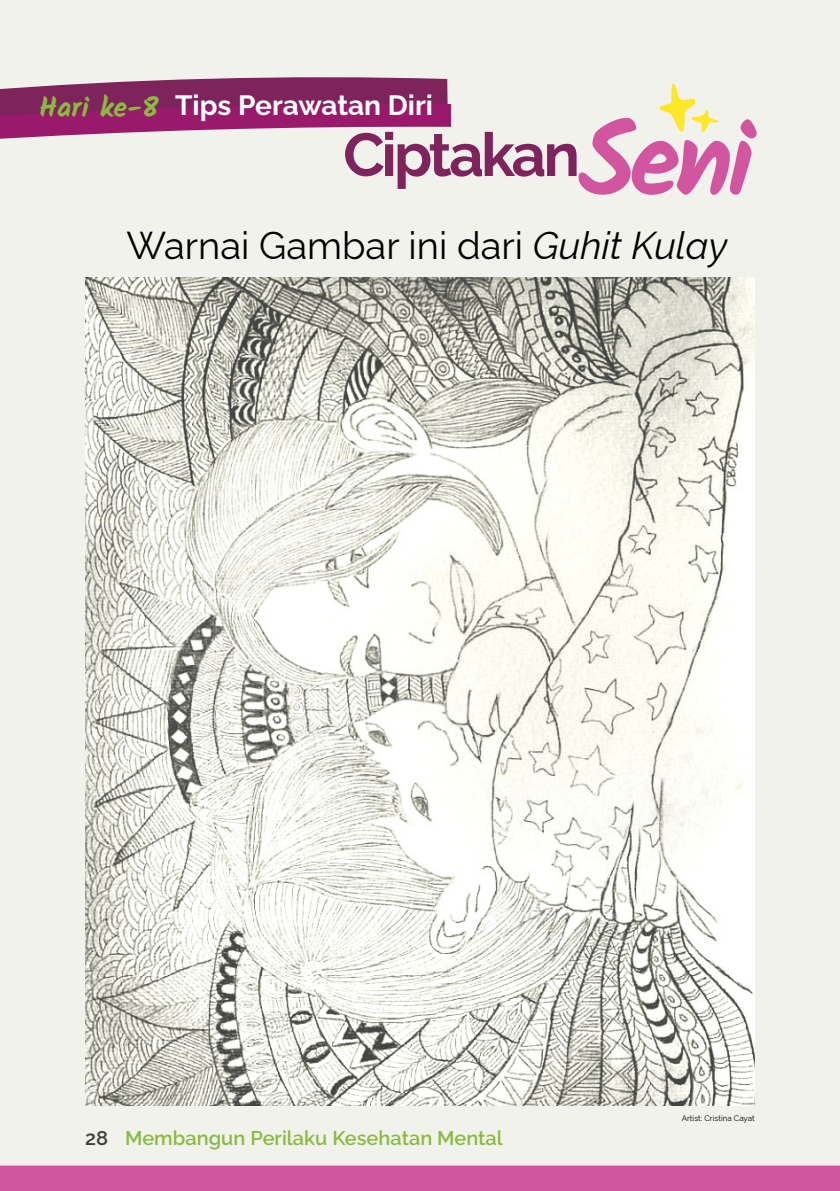
<style>
.page{position:relative;width:840px;height:1191px;background:#fff}
.page>*{position:absolute;margin:0;border:0;box-sizing:border-box;transform-origin:0 0}
.Heading{font:700 60.6px "Raleway";letter-spacing:-.05em;color:#7e235c}
.Basic_body{font:38px "Raleway";color:#000}
.t1{font:700 28px "Raleway";color:#fff}
.t2{font:700 28px "Kalam";color:#8aba3f}
.t3{font:600 20px "Raleway";color:#8aba3f}
.Basic_body-2{font:8px "Raleway";color:#000}
.s1{font-family:"Kalam";font-size:104.6px;color:#d2559f}
.s2{font-style:italic}
.s3{color:#403d3d}
</style>
<div class="page">
<div style="left:0;top:0;width:839px;height:1191px;background:#f2f2ed"></div>
<div style="left:0;top:1165px;width:840px;height:26px;background:#d2559f"></div>
<img style="left:85px;top:278px;width:669px;height:828px">
<svg style="left:659px;top:84px;width:59px;height:48px"></svg>
<svg style="left:0;top:77px;width:451px;height:62px"></svg>
<p class="t2" style="left:39px;top:90px;width:121px">Hari ke-8</p>
<p class="t1" style="left:175px;top:83px;width:259px">Tips Perawatan Diri</p>
<p class="Heading" style="left:343px;top:108px;width:413px">Ciptakan<span class="s1">Seni</span></p>
<p class="Basic_body" style="left:126px;top:216px;width:602px">Warnai Gambar ini dari <span class="s2">Guhit Kulay</span></p>
<p class="t3" style="left:85px;top:1122px;width:419px"><span class="s3">28</span> Membangun Perilaku Kesehatan Mental</p>
<p class="Basic_body-2" style="left:681px;top:1111px;width:75px">Artist: Cristina Cayat</p>
</div>
